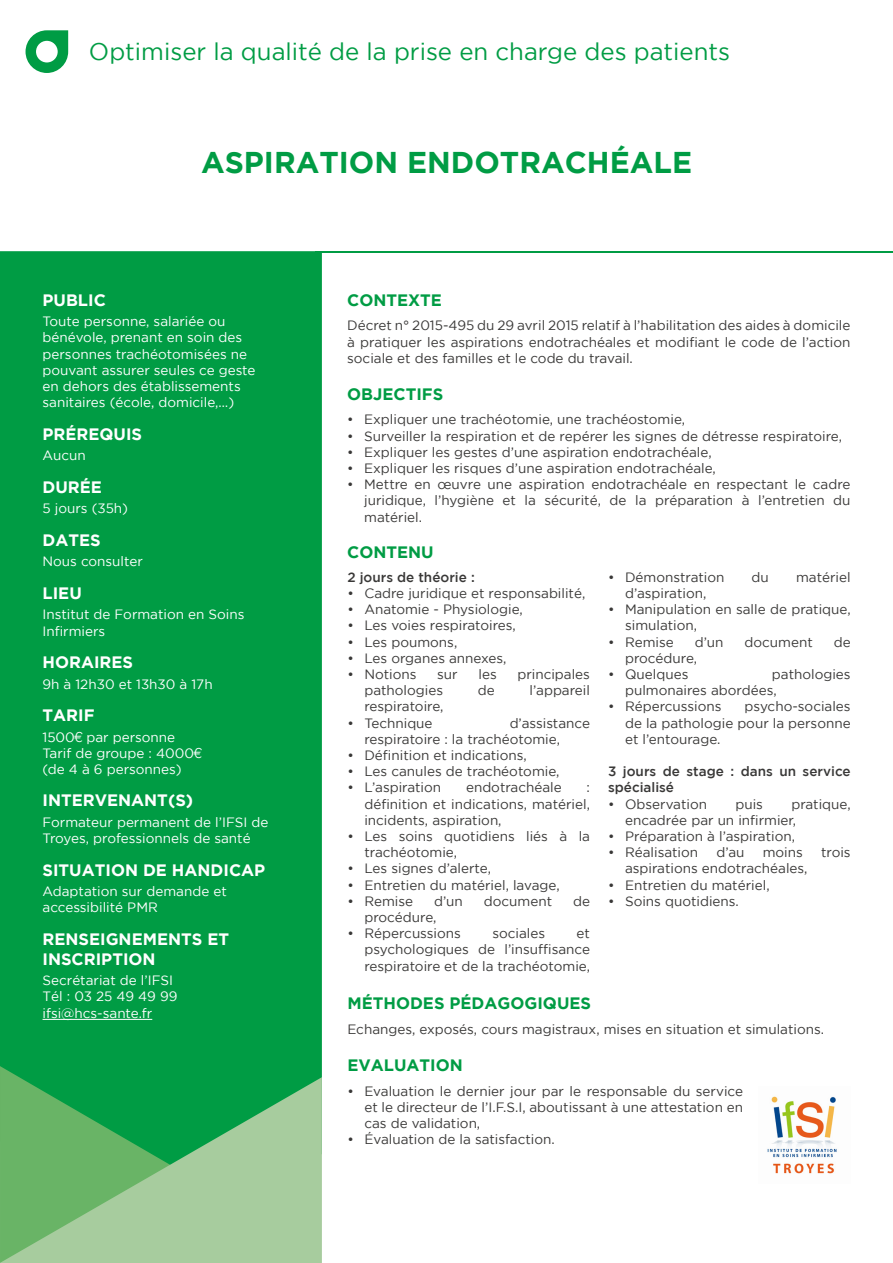
<style>
.page{position:relative;width:893px;height:1263px;background:#fff}
.page>*{position:absolute;margin:0;border:0;box-sizing:border-box;transform-origin:0 0}
.Titre_formation{font:700 30px "Gotham";color:#009c44}
.t1{font:24px "Gotham";color:#009c44}
.Titre_blanc_gauche{font:700 16.5px/19.8px "Gotham";color:#fff}
.Titre_bleu{font:700 16.5px "Gotham";color:#009c44}
.t2{font:13.5px/16.2px "Gotham";color:#393837;text-align:justify}
.Texte_blanc_gauche{font:13.5px/16.2px "Gotham";color:#fff}
.t3{font:500 13.5px/16.2px "Gotham";color:#393837}
.s1{font-family:"Te X Gyre Adventor"}
</style>
<div class="page">
<div style="left:0;top:251px;width:322px;height:826px;background:#009c44"></div>
<svg style="left:26px;top:30px;width:42px;height:43px"></svg>
<div style="left:0;top:1066px;width:172px;height:11px;background:#009c44"></div>
<svg style="left:0;top:1077px;width:322px;height:186px;background:#6fba79"></svg>
<hr style="left:316px;top:251px;width:577px;height:2px;background:#009c44">
<hr style="left:43px;top:1019px;width:109px;height:1px;background:#fff">
<img style="left:767px;top:1096px;width:70px;height:78px">
<h2 class="t1" style="left:89px;top:39px;width:643px">Optimiser la qualité de la prise en charge des patients</h2>
<p class="Titre_formation" style="left:201px;top:145px;width:493px">ASPIRATION ENDOTRACHÉALE</p>
<p class="Titre_blanc_gauche" style="left:43px;top:290px;width:65px">PUBLIC</p>
<p class="Texte_blanc_gauche" style="left:43px;top:313px;width:215px">Toute personne, salariée ou bénévole, prenant en soin des personnes trachéotomisées ne pouvant assurer seules ce geste en dehors des établissements sanitaires (école, domicile,…)</p>
<p class="Titre_blanc_gauche" style="left:43px;top:424px;width:101px">PRÉREQUIS</p>
<p class="Texte_blanc_gauche" style="left:43px;top:447px;width:45px">Aucun</p>
<p class="Titre_blanc_gauche" style="left:43px;top:477px;width:61px">DURÉE</p>
<p class="Texte_blanc_gauche" style="left:43px;top:500px;width:87px">5 jours (35h)</p>
<p class="Titre_blanc_gauche" style="left:43px;top:530px;width:60px">DATES</p>
<p class="Texte_blanc_gauche" style="left:43px;top:553px;width:102px">Nous consulter</p>
<p class="Titre_blanc_gauche" style="left:43px;top:583px;width:41px">LIEU</p>
<p class="Texte_blanc_gauche" style="left:43px;top:606px;width:203px">Institut de Formation en Soins<br>Infirmiers</p>
<p class="Titre_blanc_gauche" style="left:43px;top:652px;width:92px">HORAIRES</p>
<p class="Texte_blanc_gauche" style="left:43px;top:675px;width:172px">9h à 12h30 et 13h30 à 17h</p>
<p class="Titre_blanc_gauche" style="left:43px;top:705px;width:54px">TARIF</p>
<p class="Texte_blanc_gauche" style="left:43px;top:728px;width:134px">1500<span class="s1">€</span> par personne</p>
<p class="Texte_blanc_gauche" style="left:43px;top:745px;width:161px">Tarif de groupe : 4000<span class="s1">€</span></p>
<p class="Texte_blanc_gauche" style="left:43px;top:761px;width:141px">(de 4 à 6 personnes)</p>
<p class="Titre_blanc_gauche" style="left:43px;top:790px;width:152px">INTERVENANT(S)</p>
<p class="Texte_blanc_gauche" style="left:43px;top:814px;width:227px">Formateur permanent de l’IFSI de<br>Troyes, professionnels de santé</p>
<p class="Titre_blanc_gauche" style="left:43px;top:859px;width:224px">SITUATION DE HANDICAP</p>
<p class="Texte_blanc_gauche" style="left:43px;top:883px;width:186px">Adaptation sur demande et accessibilité PMR</p>
<p class="Titre_blanc_gauche" style="left:43px;top:929px;width:188px">RENSEIGNEMENTS ET<br>INSCRIPTION</p>
<p class="Texte_blanc_gauche" style="left:43px;top:972px;width:132px">Secrétariat de l’IFSI</p>
<p class="Texte_blanc_gauche" style="left:43px;top:988px;width:136px">Tél : 03 25 49 49 99</p>
<p class="Texte_blanc_gauche" style="left:43px;top:1004px;width:111px">ifsi@hcs-sante.fr</p>
<p class="Titre_bleu" style="left:347px;top:290px;width:96px">CONTEXTE</p>
<p class="t2" style="left:347px;top:317px;width:505px">Décret n° 2015-495 du 29 avril 2015 relatif à l’habilitation des aides à domicile à pratiquer les aspirations endotrachéales et modifiant le code de l’action sociale et des familles et le code du travail.</p>
<p class="Titre_bleu" style="left:347px;top:384px;width:98px">OBJECTIFS</p>
<p class="t2" style="left:347px;top:411px;width:339px">• Expliquer une trachéotomie, une trachéostomie,</p>
<p class="t2" style="left:347px;top:427px;width:496px">• Surveiller la respiration et de repérer les signes de détresse respiratoire,</p>
<p class="t2" style="left:347px;top:444px;width:366px">• Expliquer les gestes d’une aspiration endotrachéale,</p>
<p class="t2" style="left:347px;top:460px;width:370px">• Expliquer les risques d’une aspiration endotrachéale,</p>
<p class="t2" style="left:364px;top:476px;width:488px;text-indent:-17px">• Mettre en œuvre une aspiration endotrachéale en respectant le cadre juridique, l’hygiène et la sécurité, de la préparation à l’entretien du matériel.</p>
<p class="Titre_bleu" style="left:347px;top:543px;width:88px">CONTENU</p>
<p class="t3" style="left:347px;top:569px;width:129px">2 jours de théorie :</p>
<p class="t2" style="left:347px;top:585px;width:239px">• Cadre juridique et responsabilité,</p>
<p class="t2" style="left:347px;top:601px;width:177px">• Anatomie - Physiologie,</p>
<p class="t2" style="left:347px;top:617px;width:170px">• Les voies respiratoires,</p>
<p class="t2" style="left:347px;top:633px;width:111px">• Les poumons,</p>
<p class="t2" style="left:347px;top:650px;width:161px">• Les organes annexes,</p>
<p class="t2" style="left:347px;top:666px;width:71px">• Notions</p>
<p class="t2" style="left:437px;top:666px;width:22px">sur</p>
<p class="t2" style="left:478px;top:666px;width:20px">les</p>
<p class="t2" style="left:517px;top:666px;width:74px">principales</p>
<p class="t2" style="left:364px;top:682px;width:80px">pathologies</p>
<p class="t2" style="left:478px;top:682px;width:18px">de</p>
<p class="t2" style="left:530px;top:682px;width:62px">l’appareil</p>
<p class="t2" style="left:364px;top:698px;width:81px">respiratoire,</p>
<p class="t2" style="left:347px;top:714px;width:87px">• Technique</p>
<p class="t2" style="left:364px;top:714px;width:227px;text-indent:145px">d’assistance respiratoire : la trachéotomie,</p>
<p class="t2" style="left:347px;top:747px;width:181px">• Définition et indications,</p>
<p class="t2" style="left:347px;top:763px;width:214px">• Les canules de trachéotomie,</p>
<p class="t2" style="left:347px;top:779px;width:95px">• L’aspiration</p>
<p class="t2" style="left:466px;top:779px;width:97px">endotrachéale</p>
<p class="t2" style="left:364px;top:779px;width:227px;text-indent:222px">: définition et indications, matériel, incidents, aspiration,</p>
<p class="t2" style="left:364px;top:828px;width:227px;text-indent:-17px">• Les soins quotidiens liés à la trachéotomie,</p>
<p class="t2" style="left:347px;top:860px;width:145px">• Les signes d’alerte,</p>
<p class="t2" style="left:347px;top:876px;width:214px">• Entretien du matériel, lavage,</p>
<p class="t2" style="left:347px;top:893px;width:67px">• Remise</p>
<p class="t2" style="left:434px;top:893px;width:30px">d’un</p>
<p class="t2" style="left:484px;top:893px;width:70px">document</p>
<p class="t2" style="left:573px;top:893px;width:18px">de</p>
<p class="t2" style="left:364px;top:909px;width:74px">procédure,</p>
<p class="t2" style="left:347px;top:925px;width:115px">• Répercussions</p>
<p class="t2" style="left:492px;top:925px;width:54px">sociales</p>
<p class="t2" style="left:364px;top:925px;width:227px;text-indent:212px">et psychologiques de l’insuffisance respiratoire et de la trachéotomie,</p>
<p class="t2" style="left:608px;top:569px;width:118px">• Démonstration</p>
<p class="t2" style="left:752px;top:569px;width:19px">du</p>
<p class="t2" style="left:796px;top:569px;width:56px">matériel</p>
<p class="t2" style="left:625px;top:585px;width:83px">d’aspiration,</p>
<p class="t2" style="left:625px;top:601px;width:227px;text-indent:-17px">• Manipulation en salle de pratique, simulation,</p>
<p class="t2" style="left:608px;top:633px;width:67px">• Remise</p>
<p class="t2" style="left:695px;top:633px;width:30px">d’un</p>
<p class="t2" style="left:744px;top:633px;width:70px">document</p>
<p class="t2" style="left:834px;top:633px;width:18px">de</p>
<p class="t2" style="left:625px;top:650px;width:74px">procédure,</p>
<p class="t2" style="left:608px;top:666px;width:82px">• Quelques</p>
<p class="t2" style="left:625px;top:666px;width:227px;text-indent:147px">pathologies pulmonaires abordées,</p>
<p class="t2" style="left:608px;top:698px;width:115px">• Répercussions</p>
<p class="t2" style="left:625px;top:698px;width:227px;text-indent:120px">psycho-sociales de la pathologie pour la personne et l’entourage.</p>
<p class="t3" style="left:608px;top:763px;width:244px">3 jours de stage : dans un service spécialisé</p>
<p class="t2" style="left:608px;top:795px;width:101px">• Observation</p>
<p class="t2" style="left:735px;top:795px;width:29px">puis</p>
<p class="t2" style="left:625px;top:795px;width:227px;text-indent:166px">pratique, encadrée par un infirmier,</p>
<p class="t2" style="left:608px;top:828px;width:188px">• Préparation à l’aspiration,</p>
<p class="t2" style="left:608px;top:844px;width:92px">• Réalisation</p>
<p class="t2" style="left:716px;top:844px;width:30px">d’au</p>
<p class="t2" style="left:763px;top:844px;width:42px">moins</p>
<p class="t2" style="left:821px;top:844px;width:31px">trois</p>
<p class="t2" style="left:625px;top:860px;width:184px">aspirations endotrachéales,</p>
<p class="t2" style="left:608px;top:876px;width:163px">• Entretien du matériel,</p>
<p class="t2" style="left:608px;top:893px;width:132px">• Soins quotidiens.</p>
<p class="Titre_bleu" style="left:347px;top:994px;width:245px">MÉTHODES PÉDAGOGIQUES</p>
<p class="t2" style="left:347px;top:1021px;width:478px">Echanges, exposés, cours magistraux, mises en situation et simulations.</p>
<p class="Titre_bleu" style="left:347px;top:1055px;width:117px">EVALUATION</p>
<p class="t2" style="left:364px;top:1082px;width:380px;text-indent:-17px">• Evaluation le dernier jour par le responsable du service et le directeur de l’I.F.S.I, aboutissant à une attestation en cas de validation,</p>
<p class="t2" style="left:347px;top:1131px;width:209px">• Évaluation de la satisfaction.</p>
</div>
